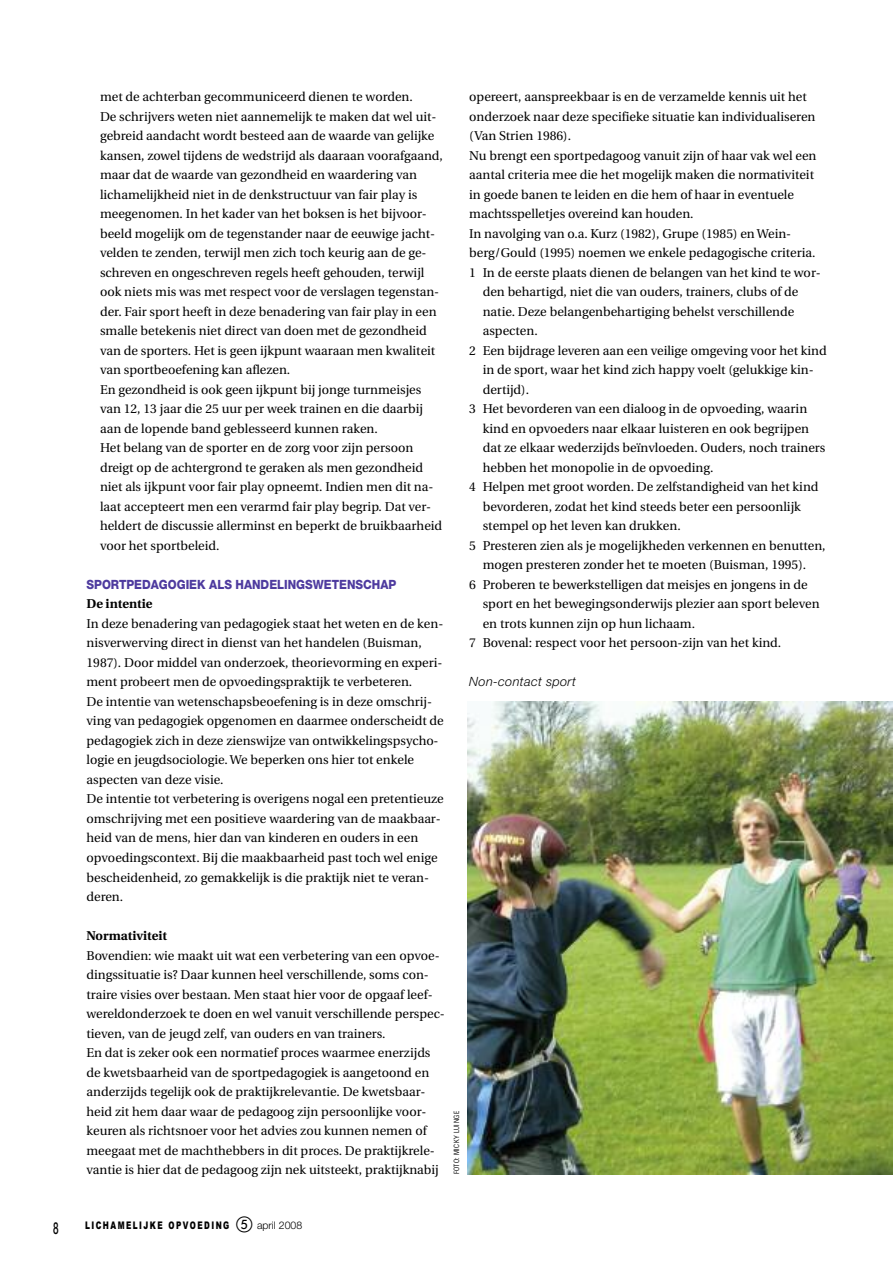
<style>
.page{position:relative;width:893px;height:1263px;background:#fff}
.page>*{position:absolute;margin:0;border:0;box-sizing:border-box;transform-origin:0 0}
.t1{font:500 16.5px "Helvetica Neue";color:#000;scale:.6 1}
.t2{font:12.75px/19.5px "Utopia";color:#000}
.t3{font:800 12.75px "Helvetica Neue";color:#4e3b9f;scale:.9 1}
.t4{font:700 12.75px "Utopia";color:#000}
.t5{font:italic 300 12.75px "Helvetica Neue";letter-spacing:.03em;color:#000}
.t6{font:900 10.5px "Arial";letter-spacing:.2em;color:#000;scale:.7 1}
.t7{font:7.5px "Imago";letter-spacing:.07em;color:#000;scale:.8 1}
.s1{font-family:"European Pi One";font-weight:400;font-size:16.5px}
.s2{font-family:"Helvetica Neue";font-weight:300}
</style>
<div class="page">
<img style="left:468px;top:701px;width:425px;height:473px">
<p class="t1" style="left:53px;top:1222px;width:11px">8</p>
<p class="t2" style="left:100px;top:88px;width:344px">met de achterban gecommuniceerd dienen te worden.<br>De schrijvers weten niet aannemelijk te maken dat wel uit&shy;gebreid aandacht wordt besteed aan de waarde van gelijke kansen, zowel tijdens de wedstrijd als daaraan voorafgaand, maar dat de waarde van gezondheid en waardering van lichamelijkheid niet in de denkstructuur van fair play is meegenomen. In het kader van het boksen is het bijvoor&shy;beeld mogelijk om de tegenstander naar de eeuwige jacht&shy;velden te zenden, terwijl men zich toch keurig aan de ge&shy;schreven en ongeschreven regels heeft gehouden, terwijl ook niets mis was met respect voor de verslagen tegenstan&shy;der. Fair sport heeft in deze benadering van fair play in een smalle betekenis niet direct van doen met de gezondheid van de sporters. Het is geen ijkpunt waaraan men kwaliteit van sportbeoefening kan aflezen.<br>En gezondheid is ook geen ijkpunt bij jonge turnmeisjes van 12, 13 jaar die 25 uur per week trainen en die daarbij aan de lopende band geblesseerd kunnen raken.<br>Het belang van de sporter en de zorg voor zijn persoon dreigt op de achtergrond te geraken als men gezondheid niet als ijkpunt voor fair play opneemt. Indien men dit na&shy;laat accepteert men een verarmd fair play begrip. Dat ver&shy;heldert de discussie allerminst en beperkt de bruikbaarheid voor het sportbeleid.</p>
<p class="t3" style="left:87px;top:580px;width:346px">SPORTPEDAGOGIEK ALS HANDELINGSWETENSCHAP</p>
<p class="t4" style="left:87px;top:599px;width:68px">De intentie</p>
<p class="t2" style="left:87px;top:615px;width:359px">In deze benadering van pedagogiek staat het weten en de ken&shy;nisverwerving direct in dienst van het handelen (Buisman, 1987). Door middel van onderzoek, theorievorming en experi&shy;ment probeert men de opvoedingspraktijk te verbeteren.<br>De intentie van wetenschapsbeoefening is in deze omschrij&shy;ving van pedagogiek opgenomen en daarmee onderscheidt de pedagogiek zich in deze zienswijze van ontwikkelingspsycho&shy;logie en jeugdsociologie. We beperken ons hier tot enkele aspecten van deze visie.<br>De intentie tot verbetering is overigens nogal een pretentieuze omschrijving met een positieve waardering van de maakbaar&shy;heid van de mens, hier dan van kinderen en ouders in een opvoedingscontext. Bij die maakbaarheid past toch wel enige bescheidenheid, zo gemakkelijk is die praktijk niet te veran&shy;deren.</p>
<p class="t4" style="left:87px;top:930px;width:82px">Normativiteit</p>
<p class="t2" style="left:87px;top:946px;width:360px">Bovendien: wie maakt uit wat een verbetering van een opvoe&shy;dingssituatie is? Daar kunnen heel verschillende, soms con&shy;traire visies over bestaan. Men staat hier voor de opgaaf leef&shy;wereldonderzoek te doen en wel vanuit verschillende perspec&shy;tieven, van de jeugd zelf, van ouders en van trainers.<br>En dat is zeker ook een normatief proces waarmee enerzijds de kwetsbaarheid van de sportpedagogiek is aangetoond en anderzijds tegelijk ook de praktijkrelevantie. De kwetsbaar&shy;heid zit hem daar waar de pedagoog zijn persoonlijke voor&shy;keuren als richtsnoer voor het advies zou kunnen nemen of meegaat met de machthebbers in dit proces. De praktijkrele&shy;vantie is hier dat de pedagoog zijn nek uitsteekt, praktijknabij</p>
<p class="t6" style="left:85px;top:1219px;width:312px">LICHAMELIJKE OPVOEDING <span class="s1">-</span> <span class="s2">april2008</span></p>
<p class="t7" style="left:453px;top:1174px;width:80px;rotate:-90deg">FOTO: MICKY LUINGE</p>
<p class="t2" style="left:469px;top:88px;width:339px">opereert, aanspreekbaar is en de verzamelde kennis uit het</p>
<p class="t2" style="left:469px;top:108px;width:348px">onderzoek naar deze specifieke situatie kan individualiseren</p>
<p class="t2" style="left:469px;top:127px;width:103px">(Van Strien 1986).</p>
<p class="t2" style="left:469px;top:147px;width:349px">Nu brengt een sportpedagoog vanuit zijn of haar vak wel een</p>
<p class="t2" style="left:469px;top:166px;width:346px">aantal criteria mee die het mogelijk maken die normativiteit</p>
<p class="t2" style="left:469px;top:186px;width:326px">in goede banen te leiden en die hem of haar in eventuele</p>
<p class="t2" style="left:469px;top:205px;width:226px">machtsspelletjes overeind kan houden.</p>
<p class="t2" style="left:469px;top:225px;width:324px">In navolging van o.a. Kurz (1982), Grupe (1985) en Wein-</p>
<p class="t2" style="left:469px;top:244px;width:348px">berg/Gould (1995) noemen we enkele pedagogische criteria.</p>
<p class="t2" style="left:469px;top:264px;width:353px">1 In de eerste plaats dienen de belangen van het kind te wor-</p>
<p class="t2" style="left:483px;top:283px;width:317px">den behartigd, niet die van ouders, trainers, clubs of de</p>
<p class="t2" style="left:483px;top:303px;width:313px">natie. Deze belangenbehartiging behelst verschillende</p>
<p class="t2" style="left:483px;top:322px;width:57px">aspecten.</p>
<p class="t2" style="left:469px;top:342px;width:359px">2 Een bijdrage leveren aan een veilige omgeving voor het kind</p>
<p class="t2" style="left:483px;top:361px;width:333px">in de sport, waar het kind zich happy voelt (gelukkige kin-</p>
<p class="t2" style="left:483px;top:381px;width:48px">dertijd).</p>
<p class="t2" style="left:469px;top:400px;width:339px">3 Het bevorderen van een dialoog in de opvoeding, waarin</p>
<p class="t2" style="left:483px;top:420px;width:328px">kind en opvoeders naar elkaar luisteren en ook begrijpen</p>
<p class="t2" style="left:483px;top:439px;width:344px">dat ze elkaar wederzijds beïnvloeden. Ouders, noch trainers</p>
<p class="t2" style="left:483px;top:459px;width:232px">hebben het monopolie in de opvoeding.</p>
<p class="t2" style="left:469px;top:478px;width:351px">4 Helpen met groot worden. De zelfstandigheid van het kind</p>
<p class="t2" style="left:483px;top:498px;width:320px">bevorderen, zodat het kind steeds beter een persoonlijk</p>
<p class="t2" style="left:483px;top:517px;width:199px">stempel op het leven kan drukken.</p>
<p class="t2" style="left:469px;top:537px;width:358px">5 Presteren zien als je mogelijkheden verkennen en benutten,</p>
<p class="t2" style="left:483px;top:556px;width:325px">mogen presteren zonder het te moeten (Buisman, 1995).</p>
<p class="t2" style="left:469px;top:576px;width:340px">6 Proberen te bewerkstelligen dat meisjes en jongens in de</p>
<p class="t2" style="left:483px;top:595px;width:338px">sport en het bewegingsonderwijs plezier aan sport beleven</p>
<p class="t2" style="left:483px;top:615px;width:214px">en trots kunnen zijn op hun lichaam.</p>
<p class="t2" style="left:469px;top:634px;width:314px">7 Bovenal: respect voor het persoon-zijn van het kind.</p>
<p class="t5" style="left:469px;top:674px;width:108px">Non-contact sport</p>
</div>
